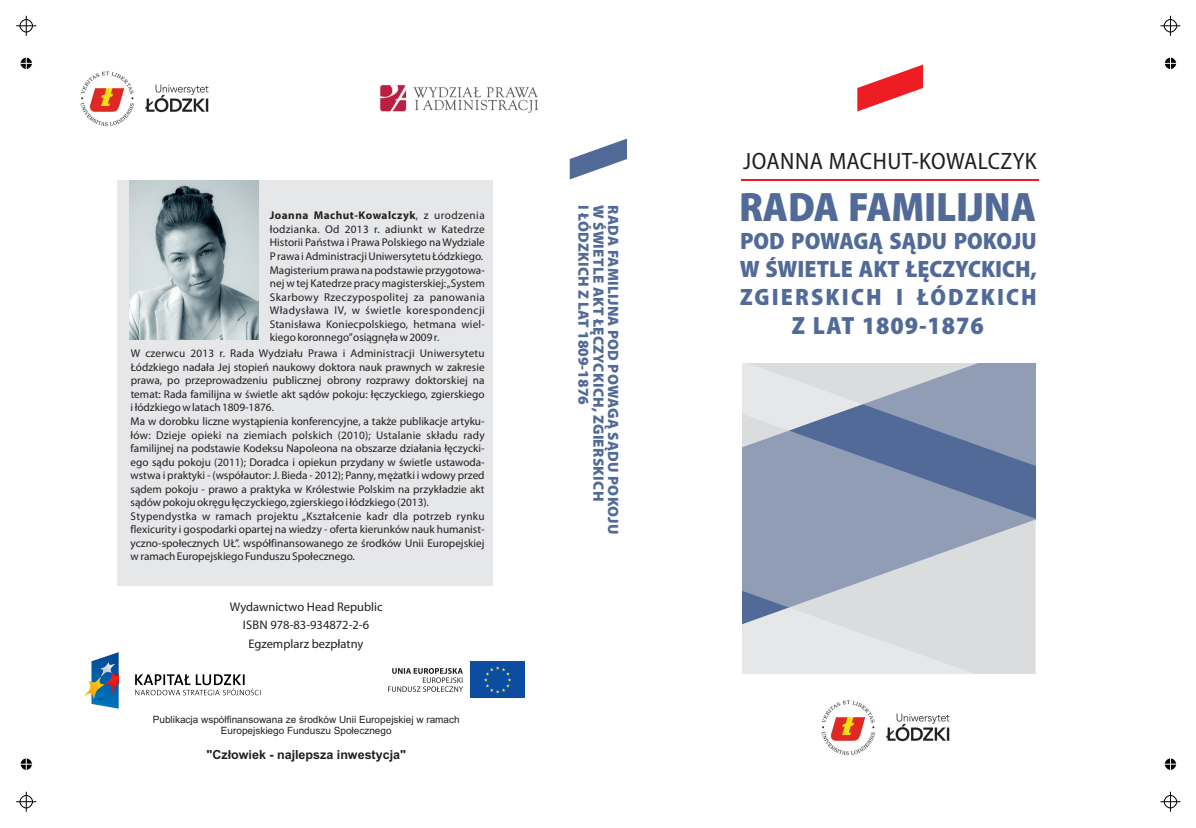
<style>
.page{position:relative;width:1196px;height:828px;background:#fff}
.page>*{position:absolute;margin:0;border:0;box-sizing:border-box;transform-origin:0 0}
.t1{font:900 semi-condensed 41.25px "Myriad Pro";letter-spacing:-.005em;color:#516a98}
.t2{font:900 semi-condensed 25px "Myriad Pro";letter-spacing:.035em;color:#516a98}
.t3{font:900 semi-condensed 23.75px/28px "Myriad Pro";color:#516a98;text-align:justify}
.t4{font:semi-condensed 23.75px "Myriad Pro";letter-spacing:.02em;color:#231f20}
.t5{font:900 15px/14.8px "Myriad Pro";letter-spacing:.02em;color:#516a98}
.t6{font:12.5px "Myriad Pro";color:#231f20}
.t7{font:700 12.5px "Arial";color:#231f20}
.t8{font:11.25px/13.5px "Myriad Pro";color:#231f20}
.t9{font:10px/11.1px "Arial";color:#231f20;text-align:center}
.s1{font-weight:700}
</style>
<div class="page">
<img style="left:380px;top:85px;width:159px;height:28px">
<img style="left:80px;top:71px;width:129px;height:56px">
<svg style="left:569px;top:138px;width:58px;height:41px"></svg>
<svg style="left:857px;top:65px;width:66px;height:46px"></svg>
<hr style="left:741px;top:179px;width:297px;height:1px;background:#ee1d23">
<svg style="left:742px;top:502px;width:293px;height:171px;background:#bcc2ce"></svg>
<svg style="left:742px;top:363px;width:293px;height:139px;background:#93a0b8"></svg>
<img style="left:821px;top:700px;width:129px;height:56px">
<div style="left:470px;top:661px;width:55px;height:37px;background:#0d4da1"></div>
<svg style="left:484px;top:666px;width:27px;height:27px"></svg>
<svg style="left:135px;top:674px;width:124px;height:20px"></svg>
<svg style="left:388px;top:668px;width:75px;height:23px"></svg>
<svg style="left:84px;top:652px;width:35px;height:56px"></svg>
<div style="left:118px;top:180px;width:375px;height:404px;background:#e6e7e9"></div>
<img style="left:130px;top:180px;width:128px;height:159px">
<svg style="left:16px;top:791px;width:20px;height:20px"></svg>
<svg style="left:16px;top:16px;width:20px;height:20px"></svg>
<svg style="left:1160px;top:16px;width:20px;height:20px"></svg>
<svg style="left:1160px;top:791px;width:20px;height:20px"></svg>
<svg style="left:20px;top:758px;width:13px;height:13px"></svg>
<svg style="left:20px;top:57px;width:13px;height:13px"></svg>
<svg style="left:1164px;top:57px;width:13px;height:13px"></svg>
<svg style="left:1164px;top:758px;width:13px;height:13px"></svg>
<p class="t8" style="left:270px;top:210px;width:217px"><span class="s1">Joanna Machut-Kowalczyk</span>, z urodzenia łodzianka. Od 2013 r. adiunkt w Katedrze Historii Państwa i Prawa Polskiego na Wydziale P rawa i Administracji Uniwersytetu Łódzkiego.<br>Magisterium prawa na podstawie przygotowa&shy;nej w tej Katedrze pracy magisterskiej: „System Skarbowy Rzeczypospolitej za panowania Władysława IV, w świetle korespondencji Stanisława Koniecpolskiego, hetmana wiel&shy;kiego koronnego”osiągnęła w 2009 r.</p>
<p class="t8" style="left:131px;top:347px;width:355px">W czerwcu 2013 r. Rada Wydziału Prawa i Administracji Uniwersytetu Łódzkiego nadała Jej stopień naukowy doktora nauk prawnych w zakresie prawa, po przeprowadzeniu publicznej obrony rozprawy doktorskiej na temat: Rada familijna w świetle akt sądów pokoju: łęczyckiego, zgierskiego i łódzkiego w latach 1809-1876.<br>Ma w dorobku liczne wystąpienia konferencyjne, a także publikacje artyku&shy;łów: Dzieje opieki na ziemiach polskich (2010); Ustalanie składu rady familijnej na podstawie Kodeksu Napoleona na obszarze działania łęczycki&shy;ego sądu pokoju (2011); Doradca i opiekun przydany w świetle ustawoda&shy;wstwa i praktyki - (współautor: J. Bieda - 2012); Panny, mężatki i wdowy przed sądem pokoju - prawo a praktyka w Królestwie Polskim na przykładzie akt sądów pokoju okręgu łęczyckiego, zgierskiego i łódzkiego (2013).<br>Stypendystka w ramach projektu „Kształcenie kadr dla potrzeb rynku flexicurity i gospodarki opartej na wiedzy - oferta kierunków nauk humanist&shy;yczno-społecznych UŁ”. współfinansowanego ze środków Unii Europejskiej w ramach Europejskiego Funduszu Społecznego.</p>
<p class="t6" style="left:230px;top:600px;width:154px">Wydawnictwo Head Republic</p>
<p class="t6" style="left:243px;top:619px;width:128px">ISBN 978-83-934872-2-6</p>
<p class="t6" style="left:248px;top:637px;width:116px">Egzemplarz bezpłatny</p>
<p class="t9" style="left:153px;top:714px;width:308px">Publikacja współfinansowana ze środków Unii Europejskiej w ramach<br>Europejskiego Funduszu Społecznego</p>
<p class="t7" style="left:206px;top:749px;width:201px">"Człowiek - najlepsza inwestycja"</p>
<h3 class="t5" style="left:619px;top:205px;width:330px;rotate:90deg">RADA FAMILIJNA POD POWAGĄ SĄDU POKOJU<br>W ŚWIETLE AKT ŁĘCZYCKICH, ZGIERSKICH<br>I ŁÓDZKICH Z LAT 1809-1876</h3>
<h3 class="t4" style="left:743px;top:151px;width:295px">JOANNA MACHUT-KOWALCZYK</h3>
<h1 class="t1" style="left:739px;top:189px;width:298px">RADA FAMILIJNA</h1>
<h3 class="t3" style="left:740px;top:229px;width:299px">POD POWAGĄ SĄDU POKOJU W ŚWIETLE AKT ŁĘCZYCKICH, ZGIERSKICH I ŁÓDZKICH</h3>
<h2 class="t2" style="left:792px;top:315px;width:193px">Z LAT 1809-1876</h2>
</div>
